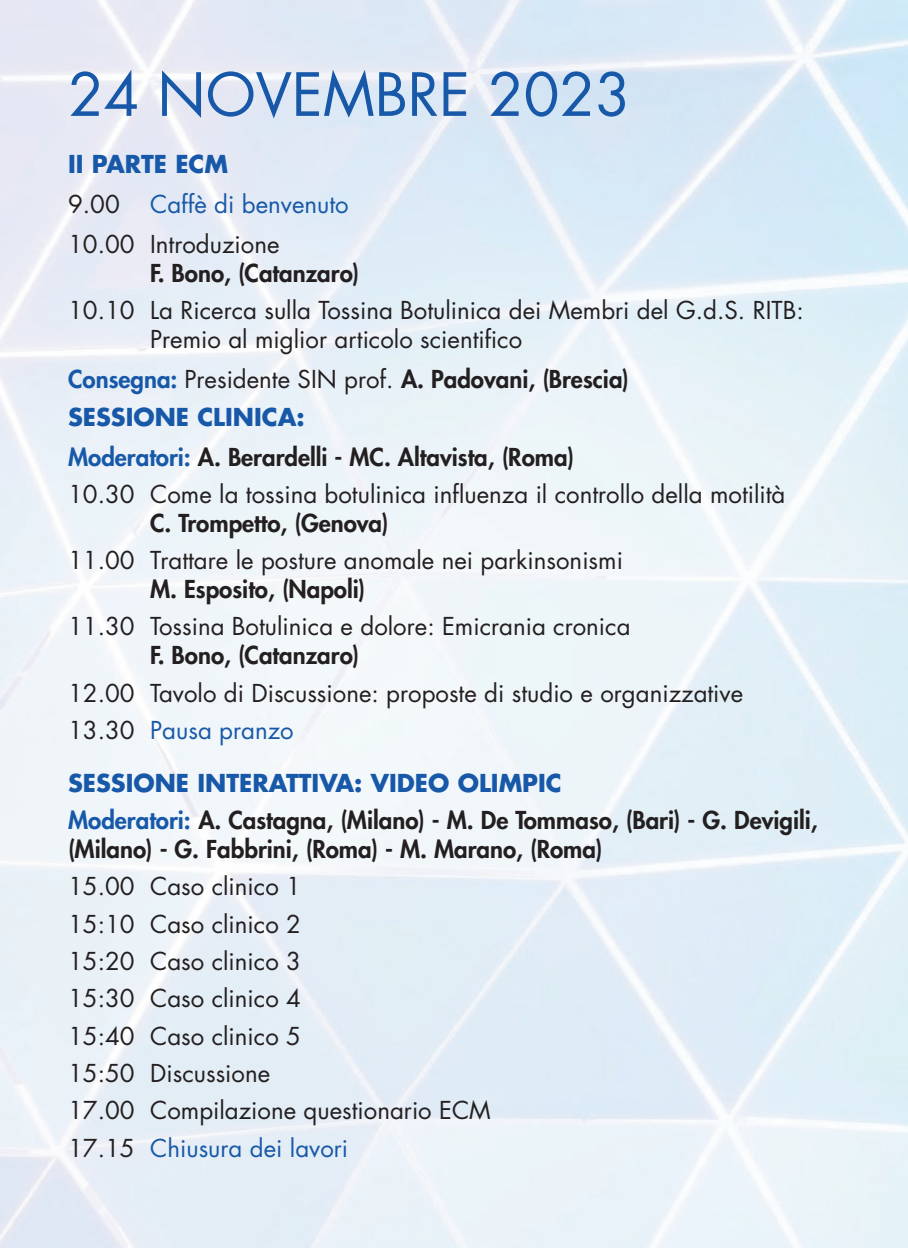
<style>
.page{position:relative;width:908px;height:1248px;background:#fff}
.page>*{position:absolute;margin:0;border:0;box-sizing:border-box;transform-origin:0 0}
.t1{font:58px "Futura Std";color:#1758a8}
.t2{font:24px/37.2px "Futura Std";color:#231f20}
.t3{font:800 24px/37.2px "Futura Std";color:#231f20}
.t4{font:24px "Futura Std";color:#1758a8}
.t5{font:700 24px "Futura Std";color:#1758a8}
.s1{color:#1758a8}
.s2{font-weight:400}
.s3{font-weight:700;color:#1758a8}
.s4{font-weight:800;color:#1758a8}
.s5{font-weight:800}
</style>
<div class="page">
<h1 class="t1" style="left:68px;top:57px;width:564px">24 NOVEMBRE 2023</h1>
<p class="t5" style="left:68px;top:148px;width:161px">II PARTE ECM</p>
<p class="t2" style="left:68px;top:186px;width:53px">9.00</p>
<p class="t4" style="left:150px;top:189px;width:200px">Caffè di benvenuto</p>
<p class="t2" style="left:68px;top:226px;width:213px">10.00 Introduzione</p>
<p class="t3" style="left:150px;top:254px;width:210px">F. Bono, (Catanzaro)</p>
<p class="t2" style="left:150px;top:296px;width:655px;line-height:28.8px;text-indent:-82px">10.10 La Ricerca sulla Tossina Botulinica dei Membri del G.d.S. RITB:<br>Premio al miglior articolo scientifico</p>
<p class="t3" style="left:68px;top:361px;width:562px"><span class="s1">Consegna:</span> <span class="s2">Presidente SIN prof.</span> A. Padovani, (Brescia)<br><span class="s3">SESSIONE CLINICA:</span></p>
<p class="t2" style="left:68px;top:438px;width:718px"><span class="s4">Moderatori:</span> <span class="s5">A. Berardelli - MC. Altavista, (Roma)<br></span>10.30 Come la tossina botulinica influenza il controllo della motilità</p>
<p class="t3" style="left:150px;top:504px;width:240px">C. Trompetto, (Genova)</p>
<p class="t2" style="left:68px;top:542px;width:556px">11.00 Trattare le posture anomale nei parkinsonismi</p>
<p class="t3" style="left:150px;top:570px;width:217px">M. Esposito, (Napoli)</p>
<p class="t2" style="left:68px;top:608px;width:563px">11.30 Tossina Botulinica e dolore: Emicrania cronica</p>
<p class="t3" style="left:150px;top:636px;width:210px">F. Bono, (Catanzaro)</p>
<p class="t2" style="left:68px;top:674px;width:676px">12.00 Tavolo di Discussione: proposte di studio e organizzative<br>13.30 <span class="s1">Pausa pranzo</span></p>
<p class="t3" style="left:68px;top:764px;width:751px"><span class="s3">SESSIONE INTERATTIVA: VIDEO OLIMPIC<br></span><span class="s1">Moderatori:</span> A. Castagna, (Milano) - M. De Tommaso, (Bari) - G. Devigili,</p>
<p class="t3" style="left:68px;top:830px;width:535px">(Milano) - G. Fabbrini, (Roma) - M. Marano, (Roma)</p>
<p class="t2" style="left:68px;top:868px;width:424px">15.00 Caso clinico 1<br>15:10 Caso clinico 2<br>15:20 Caso clinico 3<br>15:30 Caso clinico 4<br>15:40 Caso clinico 5<br>15:50 Discussione<br>17.00 Compilazione questionario ECM<br>17.15 <span class="s1">Chiusura dei lavori</span></p>
</div>
